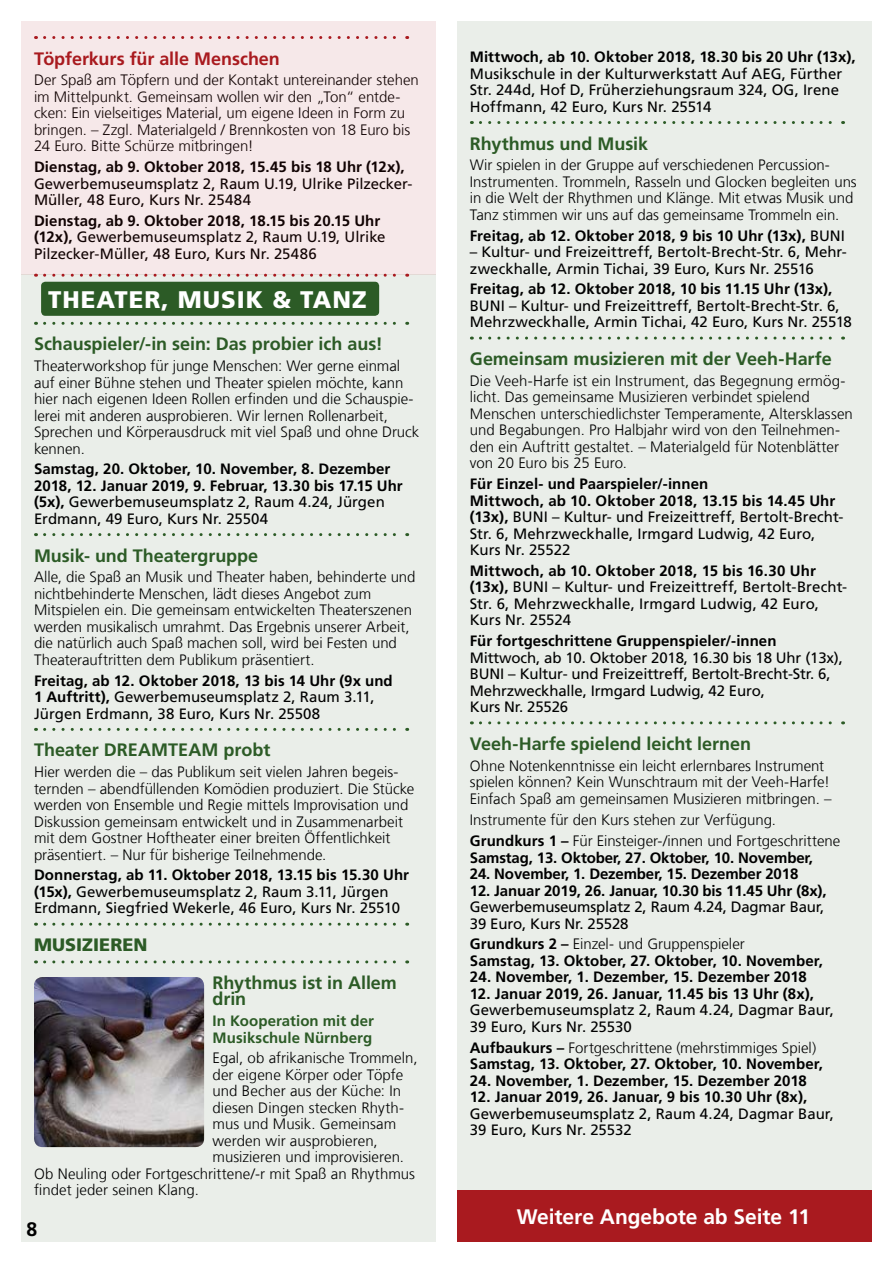
<style>
.page{position:relative;width:893px;height:1263px;background:#fff}
.page>*{position:absolute;margin:0;border:0;box-sizing:border-box;transform-origin:0 0}
.t1{font:900 24px "Frutiger LT Com";letter-spacing:.04em;color:#fff}
.t2{font:700 21px "Frutiger LT Com";letter-spacing:-.005em;color:#fff}
.t3{font:700 19.5px "Frutiger LT Com";color:#000}
.t4{font:700 18px/16.5px "Frutiger LT Com";letter-spacing:-.005em;color:#2c5b26}
.t5{font:700 18px "Frutiger LT Com";letter-spacing:-.005em;color:#a91a1f}
.t6{font:900 18px "Frutiger LT Com";color:#2c5b26}
.t7{font:300 15px/16.5px "Frutiger LT Com";color:#000}
.t8{font:15px/16.5px "Frutiger LT Com";color:#000}
.t9{font:700 15px/16.5px "Frutiger LT Com";color:#000}
.t10{font:700 15px/16.5px "Frutiger LT Com";letter-spacing:.005em;color:#2c5b26}
.s1{font-weight:700}
.s2{font-weight:400}
.s3{font-weight:300}
</style>
<div class="page">
<div style="left:21px;top:274px;width:415px;height:968px;background:#eaeee9"></div>
<div style="left:457px;top:21px;width:415px;height:1221px;background:#eaeee9"></div>
<svg style="left:480px;top:121px;width:364px;height:3px"></svg>
<svg style="left:480px;top:337px;width:364px;height:3px"></svg>
<svg style="left:480px;top:721px;width:364px;height:3px"></svg>
<svg style="left:45px;top:274px;width:363px;height:3px"></svg>
<svg style="left:45px;top:322px;width:363px;height:3px"></svg>
<svg style="left:45px;top:533px;width:363px;height:3px"></svg>
<svg style="left:45px;top:728px;width:363px;height:3px"></svg>
<svg style="left:45px;top:923px;width:363px;height:3px"></svg>
<svg style="left:45px;top:960px;width:363px;height:3px"></svg>
<div style="left:457px;top:1191px;width:415px;height:51px;background:#a91a1f"></div>
<img style="left:34px;top:977px;width:170px;height:170px">
<div style="left:41px;top:282px;width:338px;height:34px;background:#2c5b26;border-radius:4px"></div>
<div style="left:21px;top:21px;width:415px;height:253px;background:#f6e8e9"></div>
<p class="t5" style="left:34px;top:48px;width:247px">Töpferkurs für alle Menschen</p>
<p class="t7" style="left:34px;top:72px;width:386px">Der Spaß am Töpfern und der Kontakt untereinander stehen im Mittelpunkt. Gemeinsam wollen wir den „Ton“ entde&shy;cken: Ein vielseitiges Material, um eigene Ideen in Form zu bringen. – Zzgl. Materialgeld / Brennkosten von 18 Euro bis 24 Euro. Bitte Schürze mitbringen!</p>
<p class="t9" style="left:34px;top:159px;width:372px">Dienstag, ab 9. Oktober 2018, 15.45 bis 18 Uhr (12x),</p>
<p class="t8" style="left:34px;top:175px;width:380px">Gewerbemuseumsplatz 2, Raum U.19, Ulrike Pilzecker-<br>Müller, 48 Euro, Kurs Nr. 25484</p>
<p class="t8" style="left:34px;top:212px;width:353px"><span class="s1">Dienstag, ab 9. Oktober 2018, 18.15 bis 20.15 Uhr (12x),</span> Gewerbemuseumsplatz 2, Raum U.19, Ulrike<br>Pilzecker-Müller, 48 Euro, Kurs Nr. 25486</p>
<h1 class="t1" style="left:48px;top:285px;width:320px">THEATER, MUSIK &amp; TANZ</h1>
<p class="t4" style="left:34px;top:336px;width:350px">Schauspieler/-in sein: Das probier ich aus!</p>
<p class="t7" style="left:34px;top:358px;width:387px">Theaterworkshop für junge Menschen: Wer gerne einmal auf einer Bühne stehen und Theater spielen möchte, kann hier nach eigenen Ideen Rollen erfinden und die Schauspie&shy;lerei mit anderen ausprobieren. Wir lernen Rollenarbeit, Sprechen und Körperausdruck mit viel Spaß und ohne Druck kennen.</p>
<p class="t9" style="left:34px;top:461px;width:370px">Samstag, 20. Oktober, 10. November, 8. Dezember 2018, 12. Januar 2019, 9. Februar, 13.30 bis 17.15 Uhr (5x), <span class="s2">Gewerbemuseumsplatz 2, Raum 4.24, Jürgen Erdmann, 49 Euro, Kurs Nr. 25504</span></p>
<p class="t4" style="left:34px;top:547px;width:226px">Musik- und Theatergruppe</p>
<p class="t7" style="left:34px;top:569px;width:383px">Alle, die Spaß an Musik und Theater haben, behinderte und nichtbehinderte Menschen, lädt dieses Angebot zum Mitspielen ein. Die gemeinsam entwickelten Theaterszenen werden musikalisch umrahmt. Das Ergebnis unserer Arbeit, die natürlich auch Spaß machen soll, wird bei Festen und Theaterauftritten dem Publikum präsentiert.</p>
<p class="t8" style="left:34px;top:672px;width:360px"><span class="s1">Freitag, ab 12. Oktober 2018, 13 bis 14 Uhr (9x und<br>1 Auftritt),</span> Gewerbemuseumsplatz 2, Raum 3.11,<br>Jürgen Erdmann, 38 Euro, Kurs Nr. 25508</p>
<p class="t4" style="left:34px;top:742px;width:238px">Theater DREAMTEAM probt</p>
<p class="t7" style="left:34px;top:764px;width:382px">Hier werden die – das Publikum seit vielen Jahren begeis&shy;ternden – abendfüllenden Komödien produziert. Die Stücke werden von Ensemble und Regie mittels Improvisation und Diskussion gemeinsam entwickelt und in Zusammenarbeit mit dem Gostner Hoftheater einer breiten Öffentlichkeit präsentiert. – Nur für bisherige Teilnehmende.</p>
<p class="t8" style="left:34px;top:867px;width:376px"><span class="s1">Donnerstag, ab 11. Oktober 2018, 13.15 bis 15.30 Uhr (15x),</span> Gewerbemuseumsplatz 2, Raum 3.11, Jürgen<br>Erdmann, Siegfried Wekerle, 46 Euro, Kurs Nr. 25510</p>
<p class="t6" style="left:34px;top:934px;width:30px">MUSIZIEREN</p>
<p class="t4" style="left:213px;top:974px;width:186px">Rhythmus ist in Allem drin</p>
<p class="t10" style="left:213px;top:1013px;width:163px">In Kooperation mit der<br>Musikschule Nürnberg</p>
<p class="t7" style="left:213px;top:1050px;width:206px">Egal, ob afrikanische Trommeln,</p>
<p class="t7" style="left:213px;top:1067px;width:192px">der eigene Körper oder Töpfe</p>
<p class="t7" style="left:213px;top:1083px;width:190px">und Becher aus der Küche: In</p>
<p class="t7" style="left:213px;top:1100px;width:193px">diesen Dingen stecken Rhyth-</p>
<p class="t7" style="left:213px;top:1116px;width:185px">mus und Musik. Gemeinsam</p>
<p class="t7" style="left:213px;top:1133px;width:167px">werden wir ausprobieren,</p>
<p class="t7" style="left:213px;top:1149px;width:193px">musizieren und improvisieren.</p>
<p class="t7" style="left:34px;top:1166px;width:382px">Ob Neuling oder Fortgeschrittene/-r mit Spaß an Rhythmus</p>
<p class="t7" style="left:34px;top:1182px;width:166px">findet jeder seinen Klang.</p>
<h3 class="t3" style="left:26px;top:1218px;width:12px">8</h3>
<p class="t9" style="left:470px;top:49px;width:387px">Mittwoch, ab 10. Oktober 2018, 18.30 bis 20 Uhr (13x),</p>
<p class="t8" style="left:470px;top:65px;width:374px">Musikschule in der Kulturwerkstatt Auf AEG, Fürther<br>Str. 244d, Hof D, Früherziehungsraum 324, OG, Irene<br>Hoffmann, 42 Euro, Kurs Nr. 25514</p>
<p class="t4" style="left:470px;top:135px;width:180px">Rhythmus und Musik</p>
<p class="t7" style="left:470px;top:157px;width:388px">Wir spielen in der Gruppe auf verschiedenen Percussion-Instrumenten. Trommeln, Rasseln und Glocken begleiten uns in die Welt der Rhythmen und Klänge. Mit etwas Musik und Tanz stimmen wir uns auf das gemeinsame Trommeln ein.</p>
<p class="t9" style="left:470px;top:227px;width:377px">Freitag, ab 12. Oktober 2018, 9 bis 10 Uhr (13x), <span class="s2">BUNI</span></p>
<p class="t8" style="left:470px;top:244px;width:378px">– Kultur- und Freizeittreff, Bertolt-Brecht-Str. 6, Mehr&shy;zweckhalle, Armin Tichai, 39 Euro, Kurs Nr. 25516</p>
<p class="t9" style="left:470px;top:281px;width:364px">Freitag, ab 12. Oktober 2018, 10 bis 11.15 Uhr (13x),</p>
<p class="t8" style="left:470px;top:297px;width:384px">BUNI – Kultur- und Freizeittreff, Bertolt-Brecht-Str. 6,<br>Mehrzweckhalle, Armin Tichai, 42 Euro, Kurs Nr. 25518</p>
<p class="t4" style="left:470px;top:351px;width:363px">Gemeinsam musizieren mit der Veeh-Harfe</p>
<p class="t7" style="left:470px;top:372px;width:385px">Die Veeh-Harfe ist ein Instrument, das Begegnung ermög&shy;licht. Das gemeinsame Musizieren verbindet spielend Menschen unterschiedlichster Temperamente, Altersklassen und Begabungen. Pro Halbjahr wird von den Teilnehmen&shy;den ein Auftritt gestaltet. – Materialgeld für Notenblätter von 20 Euro bis 25 Euro.</p>
<p class="t8" style="left:470px;top:476px;width:375px"><span class="s1">Für Einzel- und Paarspieler/-innen<br>Mittwoch, ab 10. Oktober 2018, 13.15 bis 14.45 Uhr (13x),</span> BUNI – Kultur- und Freizeittreff, Bertolt-Brecht-Str. 6, Mehrzweckhalle, Irmgard Ludwig, 42 Euro, Kurs Nr. 25522</p>
<p class="t8" style="left:470px;top:562px;width:379px"><span class="s1">Mittwoch, ab 10. Oktober 2018, 15 bis 16.30 Uhr (13x),</span> BUNI – Kultur- und Freizeittreff, Bertolt-Brecht-Str. 6, Mehrzweckhalle, Irmgard Ludwig, 42 Euro, Kurs Nr. 25524</p>
<p class="t9" style="left:470px;top:633px;width:308px">Für fortgeschrittene Gruppenspieler/-innen</p>
<p class="t8" style="left:470px;top:649px;width:375px">Mittwoch, ab 10. Oktober 2018, 16.30 bis 18 Uhr (13x), BUNI – Kultur- und Freizeittreff, Bertolt-Brecht-Str. 6, Mehrzweckhalle, Irmgard Ludwig, 42 Euro,<br>Kurs Nr. 25526</p>
<p class="t4" style="left:470px;top:735px;width:283px">Veeh-Harfe spielend leicht lernen</p>
<p class="t7" style="left:470px;top:757px;width:363px">Ohne Notenkenntnisse ein leicht erlernbares Instrument spielen können? Kein Wunschtraum mit der Veeh-Harfe!<br>Einfach Spaß am gemeinsamen Musizieren mitbringen. –</p>
<p class="t7" style="left:470px;top:810px;width:372px;line-height:20.7px">Instrumente für den Kurs stehen zur Verfügung.<br><span class="s1">Grundkurs 1 –</span> Für Einsteiger-/innen und Fortgeschrittene</p>
<p class="t9" style="left:470px;top:849px;width:345px">Samstag, 13. Oktober, 27. Oktober, 10. November,</p>
<p class="t9" style="left:470px;top:866px;width:330px">24. November, 1. Dezember, 15. Dezember 2018</p>
<p class="t9" style="left:470px;top:882px;width:358px">12. Januar 2019, 26. Januar, 10.30 bis 11.45 Uhr (8x),</p>
<p class="t8" style="left:470px;top:899px;width:356px">Gewerbemuseumsplatz 2, Raum 4.24, Dagmar Baur,<br>39 Euro, Kurs Nr. 25528</p>
<p class="t9" style="left:470px;top:936px;width:355px">Grundkurs 2 – <span class="s3">Einzel- und Gruppenspieler<br></span>Samstag, 13. Oktober, 27. Oktober, 10. November,</p>
<p class="t9" style="left:470px;top:969px;width:338px">24. November, 1. Dezember, 15. Dezember 2018</p>
<p class="t9" style="left:470px;top:985px;width:346px">12. Januar 2019, 26. Januar, 11.45 bis 13 Uhr (8x),</p>
<p class="t8" style="left:470px;top:1002px;width:366px">Gewerbemuseumsplatz 2, Raum 4.24, Dagmar Baur,<br>39 Euro, Kurs Nr. 25530</p>
<p class="t9" style="left:470px;top:1039px;width:355px">Aufbaukurs – <span class="s3">Fortgeschrittene (mehrstimmiges Spiel)<br></span>Samstag, 13. Oktober, 27. Oktober, 10. November,</p>
<p class="t9" style="left:470px;top:1072px;width:338px">24. November, 1. Dezember, 15. Dezember 2018</p>
<p class="t9" style="left:470px;top:1089px;width:339px">12. Januar 2019, 26. Januar, 9 bis 10.30 Uhr (8x),</p>
<p class="t8" style="left:470px;top:1105px;width:366px">Gewerbemuseumsplatz 2, Raum 4.24, Dagmar Baur,<br>39 Euro, Kurs Nr. 25532</p>
<h2 class="t2" style="left:517px;top:1204px;width:295px">Weitere Angebote ab Seite 11</h2>
</div>
